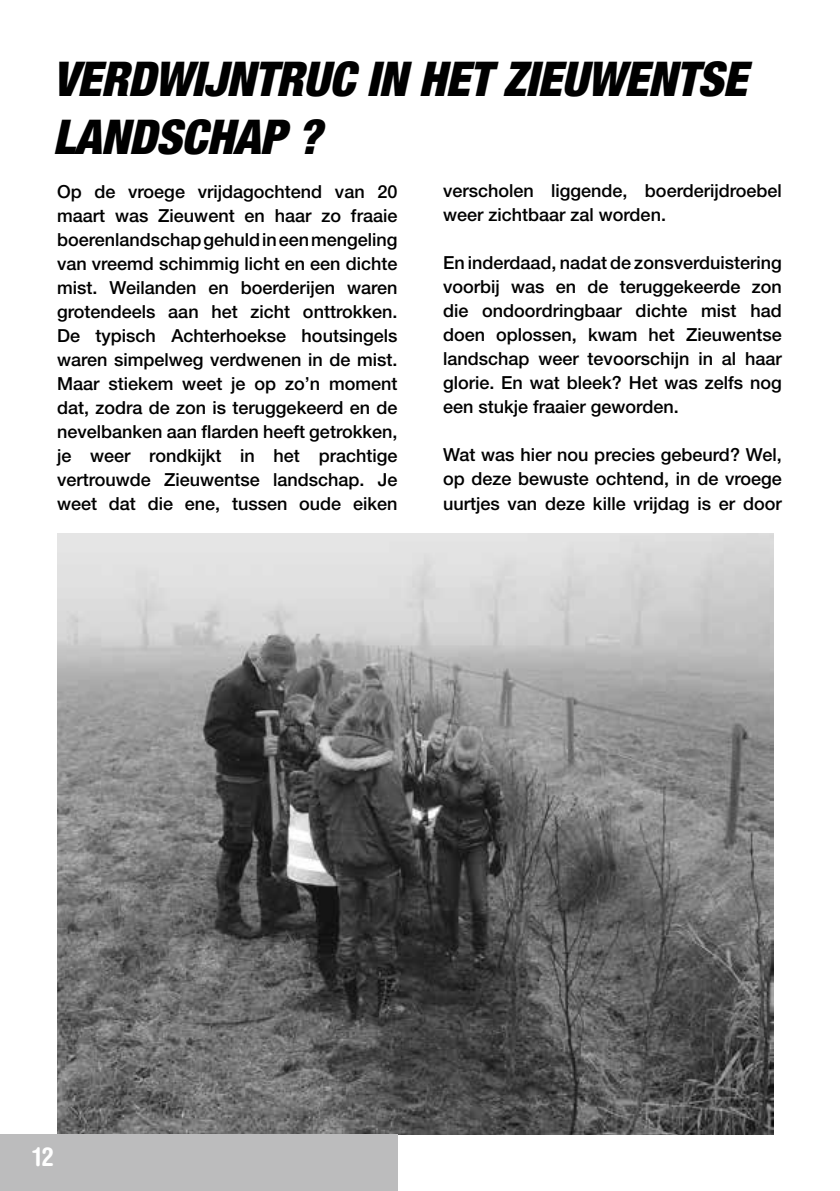
<style>
.page{position:relative;width:840px;height:1191px;background:#fff}
.page>*{position:absolute;margin:0;border:0;box-sizing:border-box;transform-origin:0 0}
.t1{font:italic 900 condensed 48px/58px "Helvetica Neue";letter-spacing:-.01em;color:#000}
.t2{font:700 condensed 26px "Helvetica Rounded";color:#fff}
.t3{font:500 18px/24px "Helvetica Neue";color:#000;text-align:justify}
</style>
<div class="page">
<img style="left:57px;top:533px;width:716px;height:601px">
<div style="left:0;top:1134px;width:397px;height:57px;background:#bcbcbd"></div>
<h1 class="t1" style="left:53px;top:49px;width:695px">VERDWIJNTRUC IN HET ZIEUWENTSE<br>LANDSCHAP ?</h1>
<p class="t3" style="left:57px;top:179px;width:342px">Op de vroege vrijdagochtend van 20 maart was Zieuwent en haar zo fraaie boerenlandschap gehuld in een mengeling van vreemd schimmig licht en een dichte mist. Weilanden en boerderijen waren grotendeels aan het zicht onttrokken.<br>De typisch Achterhoekse houtsingels waren simpelweg verdwenen in de mist.<br>Maar stiekem weet je op zo’n moment dat, zodra de zon is teruggekeerd en de nevelbanken aan flarden heeft getrokken, je weer rondkijkt in het prachtige vertrouwde Zieuwentse landschap. Je weet dat die ene, tussen oude eiken</p>
<p class="t3" style="left:443px;top:179px;width:340px">verscholen liggende, boerderijdroebel weer zichtbaar zal worden.</p>
<p class="t3" style="left:443px;top:251px;width:340px">En inderdaad, nadat de zonsverduistering voorbij was en de teruggekeerde zon die ondoordringbaar dichte mist had doen oplossen, kwam het Zieuwentse landschap weer tevoorschijn in al haar glorie. En wat bleek? Het was zelfs nog een stukje fraaier geworden.</p>
<p class="t3" style="left:443px;top:443px;width:340px">Wat was hier nou precies gebeurd? Wel, op deze bewuste ochtend, in de vroege uurtjes van deze kille vrijdag is er door</p>
<h2 class="t2" style="left:33px;top:1140px;width:23px">12</h2>
</div>
